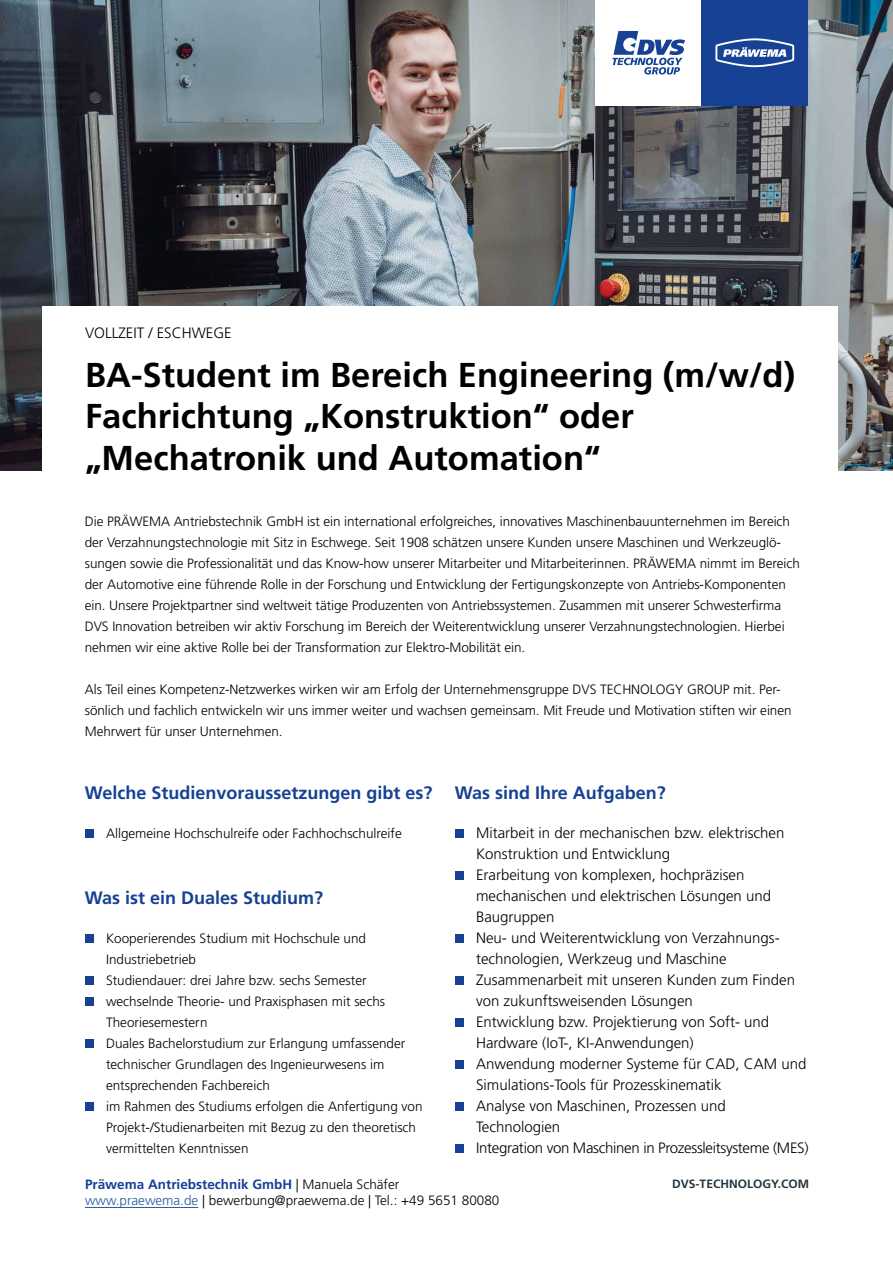
<style>
.page{position:relative;width:893px;height:1263px;background:#fff}
.page>*{position:absolute;margin:0;border:0;box-sizing:border-box;transform-origin:0 0}
.t1{font:700 34.5px/41.4px "Frutiger LT Std";color:#000}
.t2{font:700 18px "Frutiger LT Std";color:#164194}
.t3{font:300 15px/21px "Frutiger LT Std";color:#000}
.t4{font:300 13.5px/21px "Frutiger LT Std";letter-spacing:-.005em;color:#000}
.t5{font:700 12px "Frutiger LT Std";color:#24353f}
.s1{font-weight:700;color:#164194}
.s2{color:#275b9b}
</style>
<div class="page">
<div style="left:85px;top:829px;width:9px;height:9px;background:#164194"></div>
<div style="left:85px;top:934px;width:9px;height:9px;background:#164194"></div>
<div style="left:85px;top:976px;width:9px;height:9px;background:#164194"></div>
<div style="left:85px;top:997px;width:9px;height:9px;background:#164194"></div>
<div style="left:85px;top:1039px;width:9px;height:9px;background:#164194"></div>
<div style="left:85px;top:1102px;width:9px;height:9px;background:#164194"></div>
<div style="left:455px;top:829px;width:9px;height:9px;background:#164194"></div>
<div style="left:455px;top:871px;width:9px;height:9px;background:#164194"></div>
<div style="left:455px;top:934px;width:9px;height:9px;background:#164194"></div>
<div style="left:455px;top:976px;width:9px;height:9px;background:#164194"></div>
<div style="left:455px;top:1018px;width:9px;height:9px;background:#164194"></div>
<div style="left:455px;top:1060px;width:9px;height:9px;background:#164194"></div>
<div style="left:455px;top:1102px;width:9px;height:9px;background:#164194"></div>
<div style="left:455px;top:1144px;width:9px;height:9px;background:#164194"></div>
<img style="left:0;top:0;width:893px;height:470px">
<div style="left:43px;top:306px;width:795px;height:172px;background:#fff"></div>
<div style="left:595px;top:0;width:107px;height:106px;background:#fff"></div>
<svg style="left:612px;top:31px;width:73px;height:44px"></svg>
<div style="left:702px;top:0;width:106px;height:106px;background:#164194"></div>
<svg style="left:715px;top:38px;width:79px;height:29px"></svg>
<hr style="left:85px;top:1207px;width:113px;height:1px;background:#275b9b">
<p class="t3" style="left:85px;top:323px;width:148px">VOLLZEIT / ESCHWEGE</p>
<h1 class="t1" style="left:85px;top:355px;width:712px">BA-Student im Bereich Engineering (m/w/d)<br>Fachrichtung „Konstruktion“ oder „Mechatronik und Automation“</h1>
<p class="t4" style="left:85px;top:511px;width:716px">Die PRÄWEMA Antriebstechnik GmbH ist ein international erfolgreiches, innovatives Maschinenbauunternehmen im Bereich der Verzahnungstechnologie mit Sitz in Eschwege. Seit 1908 schätzen unsere Kunden unsere Maschinen und Werkzeuglö&shy;sungen sowie die Professionalität und das Know-how unserer Mitarbeiter und Mitarbeiterinnen. PRÄWEMA nimmt im Bereich der Automotive eine führende Rolle in der Forschung und Entwicklung der Fertigungskonzepte von Antriebs-Komponenten ein. Unsere Projektpartner sind weltweit tätige Produzenten von Antriebssystemen. Zusammen mit unserer Schwesterfirma DVS Innovation betreiben wir aktiv Forschung im Bereich der Weiterentwicklung unserer Verzahnungstechnologien. Hierbei nehmen wir eine aktive Rolle bei der Transformation zur Elektro-Mobilität ein.</p>
<p class="t4" style="left:85px;top:679px;width:708px">Als Teil eines Kompetenz-Netzwerkes wirken wir am Erfolg der Unternehmensgruppe DVS TECHNOLOGY GROUP mit. Per&shy;sönlich und fachlich entwickeln wir uns immer weiter und wachsen gemeinsam. Mit Freude und Motivation stiften wir einen<br>Mehrwert für unser Unternehmen.</p>
<h2 class="t2" style="left:85px;top:782px;width:349px">Welche Studienvoraussetzungen gibt es?</h2>
<p class="t4" style="left:106px;top:823px;width:297px">Allgemeine Hochschulreife oder Fachhochschulreife</p>
<h2 class="t2" style="left:85px;top:887px;width:240px">Was ist ein Duales Studium?</h2>
<p class="t4" style="left:106px;top:928px;width:318px">Kooperierendes Studium mit Hochschule und Industriebetrieb<br>Studiendauer: drei Jahre bzw. sechs Semester wechselnde Theorie- und Praxisphasen mit sechs Theoriesemestern<br>Duales Bachelorstudium zur Erlangung umfassender technischer Grundlagen des Ingenieurwesens im entsprechenden Fachbereich<br>im Rahmen des Studiums erfolgen die Anfertigung von Projekt-/Studienarbeiten mit Bezug zu den theoretisch vermittelten Kenntnissen</p>
<h2 class="t2" style="left:455px;top:782px;width:213px">Was sind Ihre Aufgaben?</h2>
<p class="t3" style="left:476px;top:823px;width:334px">Mitarbeit in der mechanischen bzw. elektrischen Konstruktion und Entwicklung<br>Erarbeitung von komplexen, hochpräzisen mechanischen und elektrischen Lösungen und Baugruppen<br>Neu- und Weiterentwicklung von Verzahnungs&shy;technologien, Werkzeug und Maschine Zusammenarbeit mit unseren Kunden zum Finden von zukunftsweisenden Lösungen<br>Entwicklung bzw. Projektierung von Soft- und Hardware (IoT-, KI-Anwendungen)<br>Anwendung moderner Systeme für CAD, CAM und Simulations-Tools für Prozesskinematik<br>Analyse von Maschinen, Prozessen und Technologien<br>Integration von Maschinen in Prozessleitsysteme (MES)</p>
<p class="t4" style="left:85px;top:1176px;width:416px;line-height:16.2px"><span class="s1">Präwema Antriebstechnik GmbH</span> | Manuela Schäfer <span class="s2">www.praewema.de</span> | bewerbung@praewema.de | Tel.: +49 5651 80080</p>
<p class="t5" style="left:672px;top:1176px;width:138px">DVS-TECHNOLOGY.COM</p>
</div>
